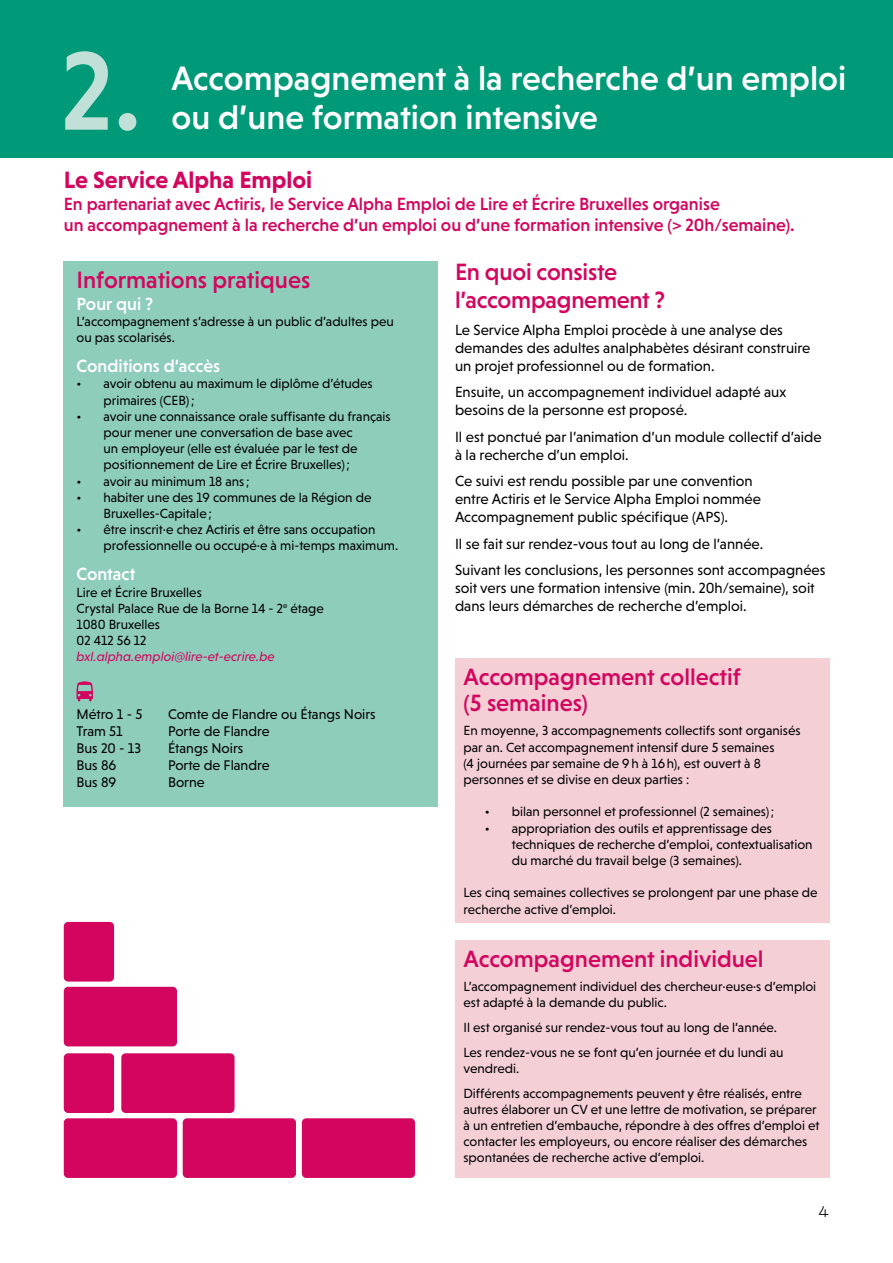
<style>
.page{position:relative;width:893px;height:1263px;background:#fff}
.page>*{position:absolute;margin:0;border:0;box-sizing:border-box;transform-origin:0 0}
.t1{font:500 113.55px "Niveau Grotesk";color:#c1e1d8}
.t2{font:500 34.5px/39px "Niveau Grotesk";color:#fff}
.t3{font:500 24px/28.8px "Niveau Grotesk";color:#d3055e}
.t4{font:700 24px "Niveau Grotesk";color:#d3055e}
.t5{font:500 18px/21.6px "Niveau Grotesk";color:#d3055e}
.t6{font:500 18px "Niveau Grotesk";color:#fff}
.t7{font:18px "Compagnon";color:#000}
.t8{font:15px/18px "Niveau Grotesk";color:#000}
.t9{font:14.25px "Niveau Grotesk";color:#000}
.t10{font:13.5px/16.2px "Niveau Grotesk";color:#000}
.t11{font:italic 13.5px "Niveau Grotesk";color:#d3055e}
</style>
<div class="page">
<div style="left:0;top:0;width:893px;height:157px;background:#009a79"></div>
<div style="left:64px;top:261px;width:374px;height:546px;background:#8eccbc"></div>
<svg style="left:77px;top:681px;width:16px;height:20px"></svg>
<div style="left:64px;top:1118px;width:113px;height:60px;background:#d3055e;border-radius:4px"></div>
<div style="left:121px;top:1053px;width:114px;height:60px;background:#d3055e;border-radius:4px"></div>
<div style="left:64px;top:987px;width:113px;height:59px;background:#d3055e;border-radius:4px"></div>
<div style="left:64px;top:1053px;width:50px;height:60px;background:#d3055e;border-radius:4px"></div>
<div style="left:64px;top:922px;width:50px;height:59px;background:#d3055e;border-radius:4px"></div>
<div style="left:302px;top:1118px;width:113px;height:60px;background:#d3055e;border-radius:4px"></div>
<div style="left:183px;top:1118px;width:113px;height:60px;background:#d3055e;border-radius:4px"></div>
<div style="left:455px;top:659px;width:374px;height:264px;background:#f4cfd6"></div>
<div style="left:455px;top:941px;width:374px;height:237px;background:#f4cfd6"></div>
<h1 class="t1" style="left:61px;top:26px;width:83px">2.</h1>
<h2 class="t2" style="left:171px;top:58px;width:676px">Accompagnement à la recherche d’un emploi ou d’une formation intensive</h2>
<h3 class="t4" style="left:64px;top:166px;width:250px">Le Service Alpha Emploi</h3>
<h3 class="t5" style="left:64px;top:193px;width:732px">En partenariat avec Actiris, le Service Alpha Emploi de Lire et Écrire Bruxelles organise<br>un accompagnement à la recherche d’un emploi ou d’une formation intensive (&gt; 20h/semaine).</h3>
<h3 class="t3" style="left:77px;top:265px;width:235px">Informations pratiques</h3>
<h3 class="t6" style="left:77px;top:293px;width:78px">Pour qui ?</h3>
<p class="t10" style="left:77px;top:313px;width:319px">L’accompagnement s’adresse à un public d’adultes peu ou pas scolarisés.</p>
<h3 class="t6" style="left:77px;top:356px;width:145px">Conditions d’accès</h3>
<p class="t10" style="left:104px;top:376px;width:271px;text-indent:-27px">• avoir obtenu au maximum le diplôme d’études primaires (CEB);</p>
<p class="t10" style="left:104px;top:408px;width:289px;text-indent:-27px">• avoir une connaissance orale suffisante du français pour mener une conversation de base avec<br>un employeur (elle est évaluée par le test de positionnement de Lire et Écrire Bruxelles);</p>
<p class="t10" style="left:77px;top:473px;width:174px">• avoir au minimum 18 ans;</p>
<p class="t10" style="left:104px;top:489px;width:269px;text-indent:-27px">• habiter une des 19 communes de la Région de<br>Bruxelles-Capitale;</p>
<p class="t10" style="left:104px;top:521px;width:296px;text-indent:-27px">• être inscrit·e chez Actiris et être sans occupation professionnelle ou occupé·e à mi-temps maximum.</p>
<h3 class="t6" style="left:77px;top:564px;width:60px">Contact</h3>
<p class="t10" style="left:77px;top:584px;width:249px">Lire et Écrire Bruxelles<br>Crystal Palace Rue de la Borne 14 - 2<sup>e</sup> étage<br>1080 Bruxelles<br>02 412 56 12</p>
<p class="t11" style="left:77px;top:649px;width:200px">bxl.alpha.emploi@lire-et-ecrire.be</p>
<h3 class="t3" style="left:455px;top:257px;width:212px">En quoi consiste l’accompagnement ?</h3>
<p class="t8" style="left:455px;top:321px;width:357px">Le Service Alpha Emploi procède à une analyse des demandes des adultes analphabètes désirant construire un projet professionnel ou de formation.</p>
<p class="t8" style="left:455px;top:383px;width:333px">Ensuite, un accompagnement individuel adapté aux besoins de la personne est proposé.</p>
<p class="t8" style="left:455px;top:428px;width:368px">Il est ponctué par l’animation d’un module collectif d’aide à la recherche d’un emploi.</p>
<p class="t8" style="left:455px;top:472px;width:307px">Ce suivi est rendu possible par une convention entre Actiris et le Service Alpha Emploi nommée<br>Accompagnement public spécifique (APS).</p>
<p class="t8" style="left:455px;top:530px;width:372px;line-height:26.5px">Il se fait sur rendez-vous tout au long de l’année.<br>Suivant les conclusions, les personnes sont accompagnées</p>
<p class="t8" style="left:455px;top:579px;width:361px">soit vers une formation intensive (min. 20h/semaine), soit dans leurs démarches de recherche d’emploi.</p>
<p class="t9" style="left:77px;top:706px;width:67px">Métro 1 - 5</p>
<p class="t9" style="left:168px;top:706px;width:209px">Comte de Flandre ou Étangs Noirs</p>
<p class="t9" style="left:77px;top:723px;width:48px">Tram 51</p>
<p class="t9" style="left:168px;top:723px;width:103px">Porte de Flandre</p>
<p class="t9" style="left:77px;top:740px;width:66px">Bus 20 - 13</p>
<p class="t9" style="left:168px;top:740px;width:77px">Étangs Noirs</p>
<p class="t9" style="left:77px;top:757px;width:41px">Bus 86</p>
<p class="t9" style="left:168px;top:757px;width:103px">Porte de Flandre</p>
<p class="t9" style="left:77px;top:774px;width:41px">Bus 89</p>
<p class="t9" style="left:168px;top:774px;width:38px">Borne</p>
<h3 class="t3" style="left:463px;top:664px;width:279px;line-height:25.5px">Accompagnement collectif (5 semaines)</h3>
<p class="t10" style="left:463px;top:723px;width:339px">En moyenne, 3 accompagnements collectifs sont organisés par an. Cet accompagnement intensif dure 5 semaines<br>(4 journées par semaine de 9h à 16h), est ouvert à 8 personnes et se divise en deux parties :</p>
<p class="t10" style="left:485px;top:804px;width:291px">• bilan personnel et professionnel (2 semaines);</p>
<p class="t10" style="left:512px;top:820px;width:302px;text-indent:-27px">• appropriation des outils et apprentissage des techniques de recherche d’emploi, contextualisation du marché du travail belge (3 semaines).</p>
<p class="t10" style="left:463px;top:885px;width:356px">Les cinq semaines collectives se prolongent par une phase de recherche active d’emploi.</p>
<h3 class="t3" style="left:463px;top:944px;width:302px">Accompagnement individuel</h3>
<p class="t10" style="left:463px;top:978px;width:354px">L’accompagnement individuel des chercheur·euse·s d’emploi est adapté à la demande du public.</p>
<p class="t10" style="left:463px;top:1015px;width:322px;line-height:24.8px">Il est organisé sur rendez-vous tout au long de l’année.<br>Les rendez-vous ne se font qu’en journée et du lundi au</p>
<p class="t10" style="left:463px;top:1056px;width:340px;line-height:24.8px">vendredi.<br>Différents accompagnements peuvent y être réalisés, entre</p>
<p class="t10" style="left:463px;top:1101px;width:358px">autres élaborer un CV et une lettre de motivation, se préparer à un entretien d’embauche, répondre à des offres d’emploi et contacter les employeurs, ou encore réaliser des démarches spontanées de recherche active d’emploi.</p>
<h3 class="t7" style="left:818px;top:1203px;width:12px">4</h3>
</div>
